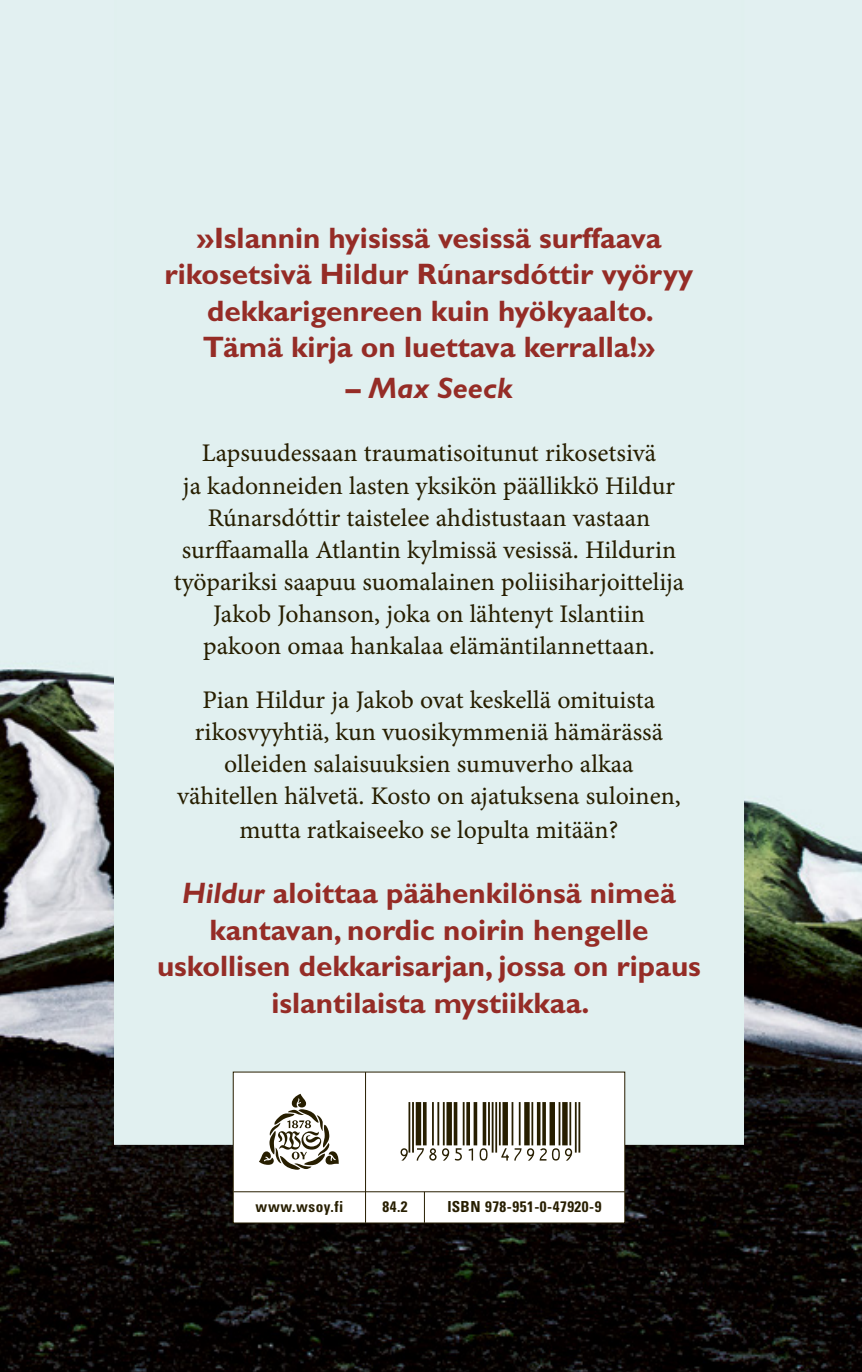
<style>
.page{position:relative;width:862px;height:1372px;background:#fff}
.page>*{position:absolute;margin:0;border:0;box-sizing:border-box;transform-origin:0 0}
.t1{font:57.82px "Viisas EAN Matala";color:#271e00}
.t2{font:700 29.7px/36.4px "Gill Sans Std";color:#952c26;text-align:center}
.t3{font:italic 700 29.7px "Gill Sans Std";color:#952c26}
.t4{font:25.43px/32.2px "Minion Pro Capt";letter-spacing:-.005em;color:#271e00;text-align:center}
.t5{font:700 condensed 15.08px "Univers LT Std";letter-spacing:.035em;color:#271e00}
.s1{font-style:italic}
</style>
<div class="page">
<img style="left:1px;top:0;width:860px;height:1371px">
<div style="left:114px;top:0;width:629px;height:1144px;background:#e1f0f0"></div>
<div style="left:233px;top:1071px;width:391px;height:151px;background:#fff"></div>
<hr style="left:365px;top:1072px;width:1px;height:150px;background:#271e00">
<hr style="left:233px;top:1191px;width:391px;height:1px;background:#271e00">
<hr style="left:424px;top:1191px;width:1px;height:31px;background:#271e00">
<svg style="left:259px;top:1093px;width:79px;height:76px"></svg>
<svg style="left:1px;top:0;width:3px;height:8px"></svg>
<svg style="left:1px;top:1364px;width:3px;height:8px"></svg>
<p class="t2" style="left:164px;top:219px;width:530px">»Islannin hyisissä vesissä surffaava rikosetsivä Hildur Rúnarsdóttir vyöryy dekkarigenreen kuin hyökyaalto.<br>Tämä kirja on luettava kerralla!»</p>
<p class="t3" style="left:345px;top:371px;width:168px">– Max Seeck</p>
<p class="t4" style="left:174px;top:437px;width:511px">Lapsuudessaan traumatisoitunut rikosetsivä<br>ja kadonneiden lasten yksikön päällikkö Hildur Rúnarsdóttir taistelee ahdistustaan vastaan surffaamalla Atlantin kylmissä vesissä. Hildurin työpariksi saapuu suomalainen poliisiharjoittelija Jakob Johanson, joka on lähtenyt Islantiin pakoon omaa hankalaa elämäntilannettaan.</p>
<p class="t4" style="left:177px;top:683px;width:505px">Pian Hildur ja Jakob ovat keskellä omituista rikosvyyhtiä, kun vuosikymmeniä hämärässä olleiden salaisuuksien sumuverho alkaa vähitellen hälvetä. Kosto on ajatuksena suloinen, mutta ratkaiseeko se lopulta mitään?</p>
<p class="t2" style="left:157px;top:874px;width:545px"><span class="s1">Hildur</span> aloittaa päähenkilönsä nimeä kantavan, nordic noirin hengelle uskollisen dekkarisarjan, jossa on ripaus islantilaista mystiikkaa.</p>
<h1 class="t1" style="left:395px;top:1101px;width:186px">*9789510479209*</h1>
<p class="t5" style="left:255px;top:1197px;width:89px">www.wsoy.fi</p>
<p class="t5" style="left:382px;top:1197px;width:27px">84.2</p>
<p class="t5" style="left:447px;top:1197px;width:155px">ISBN 978-951-0-47920-9</p>
</div>
